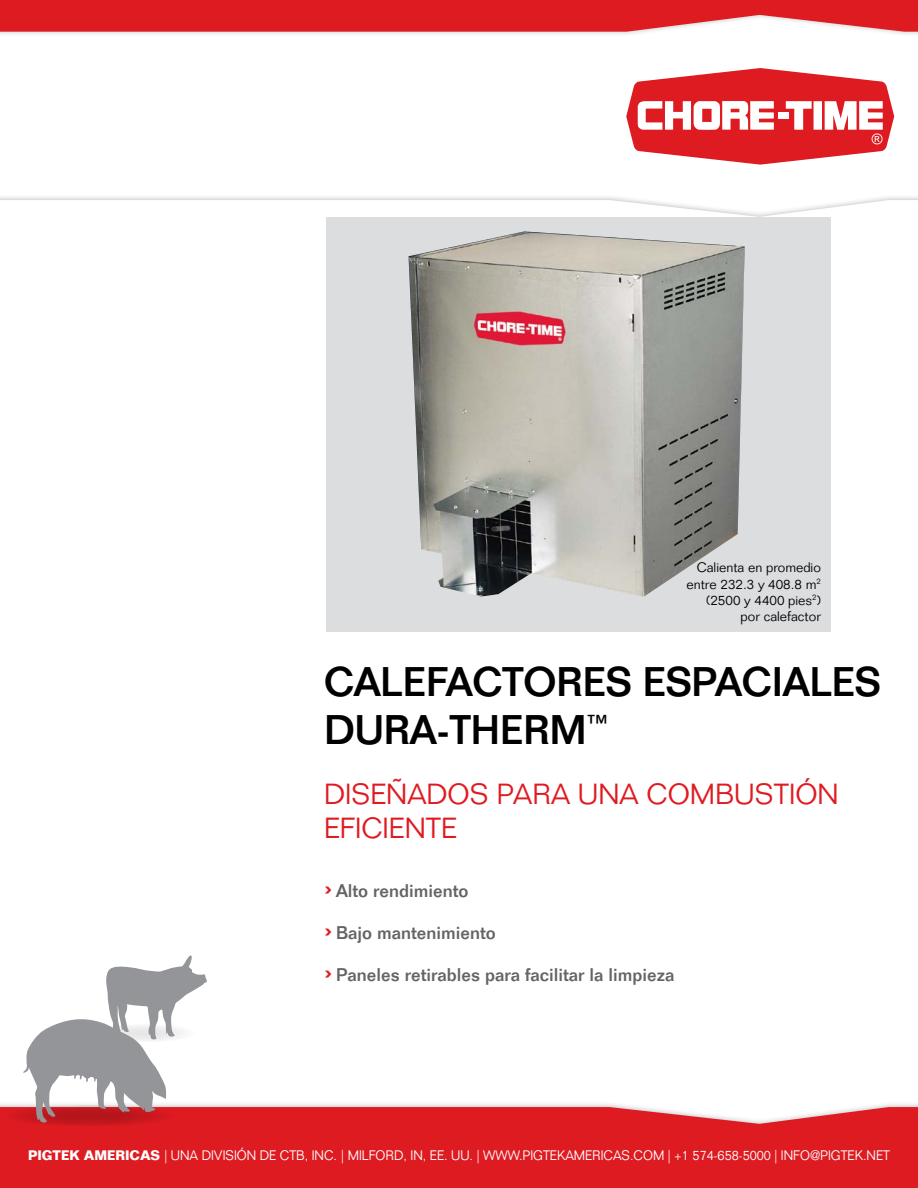
<style>
.page{position:relative;width:918px;height:1188px;background:#fff}
.page>*{position:absolute;margin:0;border:0;box-sizing:border-box;transform-origin:0 0}
.t1{font:500 40.5px/48.6px "Folio Std";color:#000}
.t2{font:300 28.5px/34.2px "Folio Std";color:#df1b22}
.t3{font:500 18px "Folio Std";color:#636466}
.t4{font:300 13.5px "Folio Std";color:#fff;scale:.95 1}
.t5{font:300 13.5px/16.2px "Folio Std";color:#000;text-align:right}
.s1{font-size:30px;color:#df1b22}
.s2{font-weight:700}
</style>
<div class="page">
<svg style="left:626px;top:68px;width:268px;height:97px"></svg>
<div style="left:0;top:0;width:918px;height:38px;background:#000;opacity:.25"></div>
<svg style="left:0;top:0;width:918px;height:32px;background:#e12e34"></svg>
<div style="left:0;top:1102px;width:918px;height:86px;background:#000;opacity:.25"></div>
<div style="left:0;top:1107px;width:918px;height:81px;background:#df1b22"></div>
<div style="left:3px;top:1105px;width:173px;height:21px;background:#d21920;border-radius:50%"></div>
<svg style="left:22px;top:955px;width:185px;height:168px"></svg>
<div style="left:326px;top:217px;width:504px;height:414px;background:#dcddde"></div>
<img style="left:409px;top:231px;width:336px;height:366px">
<p class="t5" style="left:686px;top:560px;width:136px">Calienta en promedio entre 232.3 y 408.8 m<sup>2 </sup>(2500 y 4400 pies<sup>2</sup>) por calefactor</p>
<h1 class="t1" style="left:324px;top:657px;width:558px">CALEFACTORES ESPACIALES<br>DURA-THERM<sup>™</sup></h1>
<h2 class="t2" style="left:324px;top:777px;width:516px">DISEÑADOS PARA UNA COMBUSTIÓN<br>EFICIENTE</h2>
<h3 class="t3" style="left:324px;top:880px;width:146px"><span class="s1">›</span> Alto rendimiento</h3>
<h3 class="t3" style="left:324px;top:922px;width:173px"><span class="s1">›</span> Bajo mantenimiento</h3>
<h3 class="t3" style="left:324px;top:964px;width:352px"><span class="s1">›</span> Paneles retirables para facilitar la limpieza</h3>
<p class="t4" style="left:28px;top:1147px;width:909px"><span class="s2">PIGTEK AMERICAS</span> | UNA DIVISIÓN DE CTB, INC. | MILFORD, IN, EE. UU. | WWW.PIGTEKAMERICAS.COM | +1 574-658-5000 | INFO@PIGTEK.NET</p>
</div>
